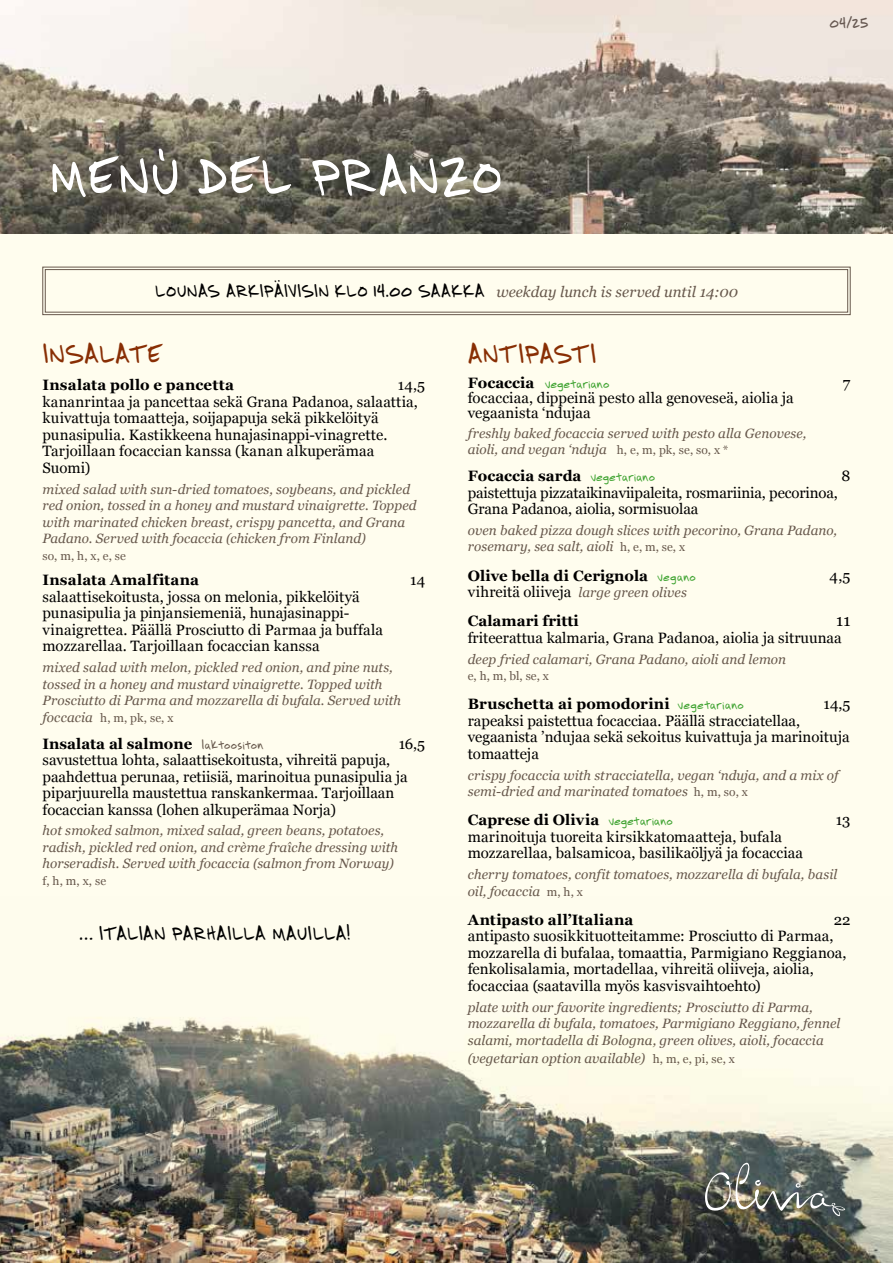
<style>
.page{position:relative;width:893px;height:1263px;background:#fffdee}
.page>*{position:absolute;margin:0;border:0;box-sizing:border-box;transform-origin:0 0}
.t1{font:54px "Printhouse";letter-spacing:-.005em;color:#fff}
.t2{font:27px "Printhouse";color:#882f05}
.t3{font:19.5px "Printhouse";letter-spacing:-.005em;color:#000}
.t4{font:18px "Printhouse";color:#000}
.t5{font:16.5px "Georgia";color:#000}
.t6{font:15px/16.5px "Georgia";color:#000}
.t7{font:700 15px "Georgia";letter-spacing:.005em;color:#000}
.t8{font:15px "Printhouse";color:#675952}
.t9{font:italic 13.5px/16.5px "Georgia";letter-spacing:.005em;color:#675952}
.t10{font:12px "Georgia";letter-spacing:.01em;color:#675952}
.t11{font:12px "Printhouse";color:#3fa535}
.s1{font-family:"Georgia";font-style:italic;font-size:15px;color:#675952}
.s2{font-style:italic;font-size:13.5px}
.s3{font-family:"Printhouse";font-weight:400;font-size:12px;color:#675952}
.s4{font-family:"Georgia";font-weight:700;font-size:15px;color:#000}
.s5{font-style:normal;font-size:12px}
.s6{font-family:"Printhouse";font-weight:400;font-size:12px;color:#3fa535}
.s7{font-style:italic;font-size:13.5px;color:#675952}
.s8{font-weight:700}
</style>
<div class="page">
<img style="left:0;top:1017px;width:893px;height:246px">
<img style="left:0;top:0;width:893px;height:234px">
<svg style="left:42px;top:267px;width:809px;height:48px"></svg>
<div style="left:45px;top:269px;width:803px;height:43px;border:1px solid #675952"></div>
<img style="left:705px;top:1161px;width:140px;height:55px">
<h1 class="t1" style="left:51px;top:136px;width:453px">MENÙ DEL PRANZO</h1>
<p class="t4" style="left:155px;top:277px;width:584px">LOUNAS ARKIPÄIVISIN KLO 14.00 SAAKKA <span class="s1">weekday lunch is served until 14:00</span></p>
<p class="t8" style="left:830px;top:12px;width:40px">04/25</p>
<h2 class="t2" style="left:43px;top:334px;width:123px">INSALATE</h2>
<p class="t7" style="left:43px;top:374px;width:193px">Insalata pollo e pancetta</p>
<p class="t6" style="left:43px;top:376px;width:384px;text-indent:355px">14,5 kananrintaa ja pancettaa sekä Grana Padanoa, salaattia, kuivattuja tomaatteja, soijapapuja sekä pikkelöityä punasipulia. Kastikkeena hunajasinappi-vinagrette.<br>Tarjoillaan focaccian kanssa (kanan alkuperämaa Suomi)</p>
<p class="t9" style="left:43px;top:480px;width:376px">mixed salad with sun-dried tomatoes, soybeans, and pickled red onion, tossed in a honey and mustard vinaigrette. Topped with marinated chicken breast, crispy pancetta, and Grana Padano. Served with focaccia (chicken from Finland)</p>
<p class="t10" style="left:43px;top:547px;width:85px">so, m, h, x, e, se</p>
<p class="t7" style="left:43px;top:569px;width:158px">Insalata Amalfitana</p>
<p class="t6" style="left:410px;top:571px;width:17px">14</p>
<p class="t6" style="left:43px;top:588px;width:342px">salaattisekoitusta, jossa on melonia, pikkelöityä punasipulia ja pinjansiemeniä, hunajasinappi&shy;vinaigrettea. Päällä Prosciutto di Parmaa ja buffala mozzarellaa. Tarjoillaan focaccian kanssa</p>
<p class="t9" style="left:43px;top:659px;width:360px">mixed salad with melon, pickled red onion, and pine nuts, tossed in a honey and mustard vinaigrette. Topped with<br>Prosciutto di Parma and mozzarella di bufala. Served with</p>
<p class="t10" style="left:43px;top:709px;width:132px"><span class="s2">foccacia</span> h, m, pk, se, x</p>
<p class="t7" style="left:43px;top:732px;width:223px">Insalata al salmone <span class="s3">laktoositon</span></p>
<p class="t6" style="left:399px;top:735px;width:28px">16,5</p>
<p class="t6" style="left:43px;top:751px;width:367px">savustettua lohta, salaattisekoitusta, vihreitä papuja, paahdettua perunaa, retiisiä, marinoitua punasipulia ja piparjuurella maustettua ranskankermaa. Tarjoillaan focaccian kanssa (lohen alkuperämaa Norja)</p>
<p class="t9" style="left:43px;top:822px;width:357px">hot smoked salmon, mixed salad, green beans, potatoes, radish, pickled red onion, and crème fraîche dressing with horseradish. Served with focaccia (salmon from Norway)</p>
<p class="t10" style="left:43px;top:872px;width:65px">f, h, m, x, se</p>
<h3 class="t3" style="left:79px;top:919px;width:272px">… ITALIAN PARHAILLA MAUILLA!</h3>
<h2 class="t2" style="left:468px;top:334px;width:130px">ANTIPASTI</h2>
<p class="t11" style="left:468px;top:375px;width:143px"><span class="s4">Focaccia</span> vegetariano</p>
<p class="t6" style="left:843px;top:374px;width:9px">7</p>
<p class="t6" style="left:468px;top:390px;width:327px;line-height:15px">focacciaa, dippeinä pesto alla genoveseä, aiolia ja vegaanista ‘ndujaa</p>
<p class="t9" style="left:468px;top:424px;width:340px">freshly baked focaccia served with pesto alla Genovese, aioli, and vegan ‘nduja <span class="s5">h, e, m, pk, se, so, x *</span></p>
<p class="t7" style="left:468px;top:465px;width:189px">Focaccia sarda <span class="s6">vegetariano</span></p>
<p class="t6" style="left:841px;top:467px;width:10px">8</p>
<p class="t6" style="left:468px;top:484px;width:372px">paistettuja pizzataikinaviipaleita, rosmariinia, pecorinoa,<br>Grana Padanoa, aiolia, sormisuolaa</p>
<p class="t9" style="left:468px;top:521px;width:371px">oven baked pizza dough slices with pecorino, Grana Padano, rosemary, sea salt, aioli <span class="s5">h, e, m, se, x</span></p>
<p class="t7" style="left:468px;top:564px;width:230px">Olive bella di Cerignola <span class="s6">vegano</span></p>
<p class="t6" style="left:830px;top:567px;width:22px">4,5</p>
<p class="t6" style="left:468px;top:577px;width:221px;line-height:29.2px">vihreitä oliiveja <span class="s7">large green olives<br></span><span class="s8">Calamari fritti</span></p>
<p class="t5" style="left:836px;top:609px;width:16px">11</p>
<p class="t6" style="left:468px;top:629px;width:375px">friteerattua kalmaria, Grana Padanoa, aiolia ja sitruunaa</p>
<p class="t9" style="left:468px;top:650px;width:320px">deep fried calamari, Grana Padano, aioli and lemon</p>
<p class="t10" style="left:468px;top:667px;width:83px">e, h, m, bl, se, x</p>
<p class="t7" style="left:468px;top:693px;width:278px">Bruschetta ai pomodorini <span class="s6">vegetariano</span></p>
<p class="t6" style="left:824px;top:695px;width:28px">14,5</p>
<p class="t6" style="left:468px;top:712px;width:383px">rapeaksi paistettua focacciaa. Päällä stracciatellaa, vegaanista ’ndujaa sekä sekoitus kuivattuja ja marinoituja tomaatteja</p>
<p class="t9" style="left:468px;top:766px;width:372px">crispy focaccia with stracciatella, vegan ‘nduja, and a mix of semi-dried and marinated tomatoes <span class="s5">h, m, so, x</span></p>
<p class="t7" style="left:468px;top:809px;width:207px">Caprese di Olivia <span class="s6">vegetariano</span></p>
<p class="t6" style="left:836px;top:811px;width:16px">13</p>
<p class="t6" style="left:468px;top:828px;width:337px">marinoituja tuoreita kirsikkatomaatteja, bufala mozzarellaa, balsamicoa, basilikaöljyä ja focacciaa</p>
<p class="t9" style="left:468px;top:866px;width:371px">cherry tomatoes, confit tomatoes, mozzarella di bufala, basil oil, focaccia <span class="s5">m, h, x</span></p>
<p class="t7" style="left:468px;top:908px;width:167px">Antipasto all’Italiana</p>
<p class="t6" style="left:834px;top:911px;width:18px">22</p>
<p class="t6" style="left:468px;top:927px;width:380px">antipasto suosikkituotteitamme: Prosciutto di Parmaa, mozzarella di bufalaa, tomaattia, Parmigiano Reggianoa, fenkolisalamia, mortadellaa, vihreitä oliiveja, aiolia, focacciaa (saatavilla myös kasvisvaihtoehto)</p>
<p class="t9" style="left:468px;top:998px;width:374px">plate with our favorite ingredients; Prosciutto di Parma, mozzarella di bufala, tomatoes, Parmigiano Reggiano, fennel salami, mortadella di Bologna, green olives, aioli, focaccia</p>
<p class="t9" style="left:468px;top:1049px;width:269px">(vegetarian option available) <span class="s5">h, m, e, pi, se, x</span></p>
</div>
